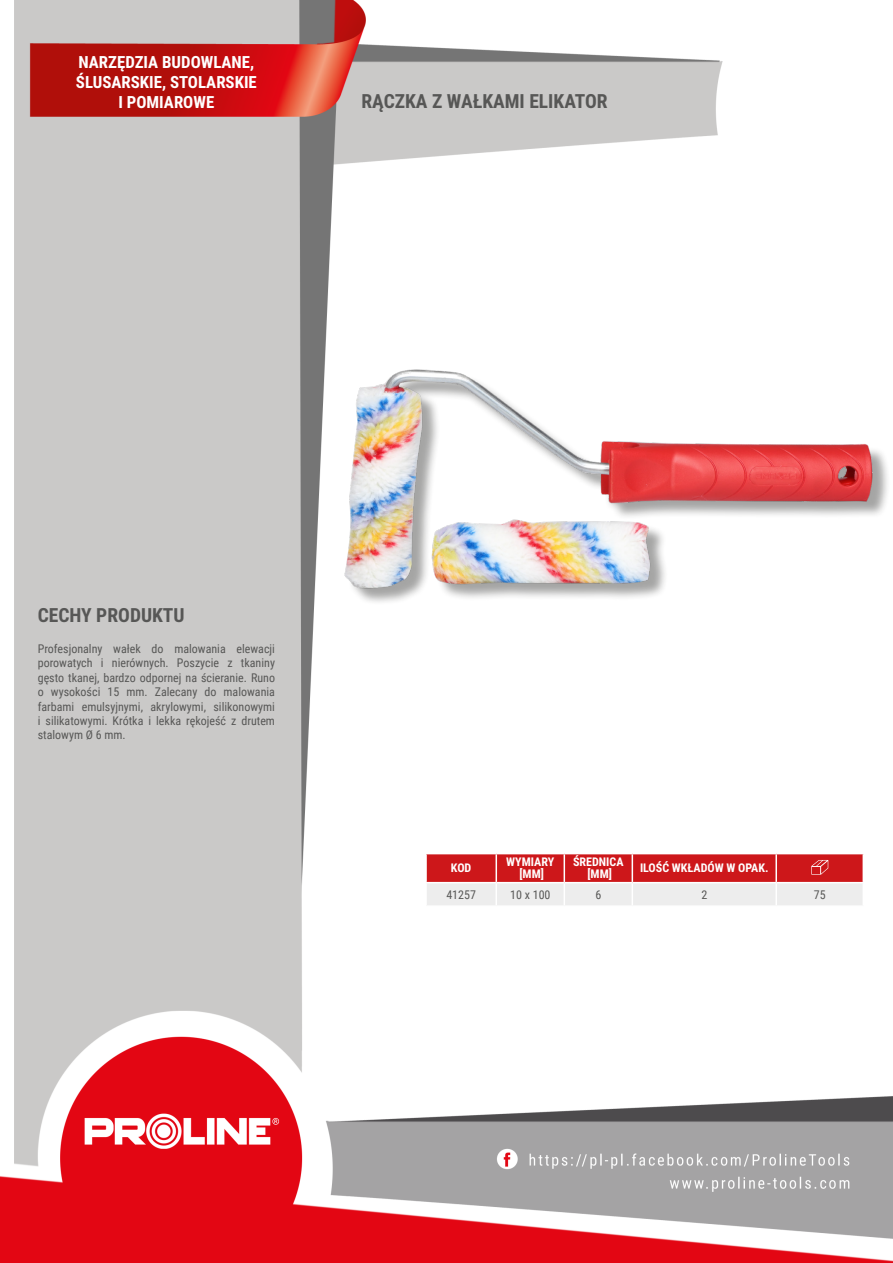
<style>
.page{position:relative;width:893px;height:1263px;background:#fff}
.page>*{position:absolute;margin:0;border:0;box-sizing:border-box;transform-origin:0 0}
.Lewo_bez_dzielenia{font:700 19.5px "Roboto Condensed";color:#575756}
.MateriaĹ__CECHY{font:700 19.5px "Roboto Condensed";color:#575756}
.NagĹ_Ăłwek{font:700 16.8px/20.1px "Roboto Condensed";color:#fff;text-align:center}
.Opisy{font:12px/14.4px "Roboto Condensed";color:#575756;text-align:justify}
.Ĺšrodek_bez_dzieleni{font:700 12px "Roboto Condensed";color:#fff}
.Center{font:12px "Roboto Condensed";color:#575756}
.Ĺšrodek__wymuszenie{font:700 12px "Roboto Condensed";color:#fff}
.Indeks{font:12px "Roboto Condensed";color:#575756}
.Tabelka_nagĹ_Ăłwek{font:700 12px "Roboto Condensed";color:#fff}
</style>
<div class="page">
<img style="left:0;top:0;width:893px;height:1263px">
<div style="left:348px;top:372px;width:542px;height:234px;background:#1d1d1b;opacity:.4"></div>
<img style="left:345px;top:369px;width:527px;height:219px">
<hr style="left:425px;top:854px;width:2px;height:28px;background:#fff">
<hr style="left:425px;top:883px;width:2px;height:22px;background:#fff">
<hr style="left:862px;top:854px;width:2px;height:28px;background:#fff">
<hr style="left:862px;top:883px;width:2px;height:22px;background:#fff">
<hr style="left:776px;top:853px;width:88px;height:1px;background:#fff">
<hr style="left:425px;top:853px;width:71px;height:1px;background:#fff">
<hr style="left:425px;top:882px;width:71px;height:1px;background:#fff">
<hr style="left:776px;top:882px;width:88px;height:1px;background:#fff">
<hr style="left:425px;top:905px;width:71px;height:2px;background:#fff">
<hr style="left:496px;top:905px;width:68px;height:2px;background:#fff">
<hr style="left:564px;top:905px;width:68px;height:2px;background:#fff">
<hr style="left:632px;top:905px;width:144px;height:2px;background:#fff">
<hr style="left:776px;top:905px;width:88px;height:2px;background:#fff">
<svg style="left:426px;top:853px;width:437px;height:52px;background:#dd7f80"></svg>
<p class="NagĹ_Ăłwek" style="left:76px;top:51px;width:182px">NARZĘDZIA BUDOWLANE,<br>ŚLUSARSKIE, STOLARSKIE<br>I POMIAROWE</p>
<p class="Lewo_bez_dzielenia" style="left:361px;top:88px;width:248px">RĄCZKA Z WAŁKAMI ELIKATOR</p>
<p class="MateriaĹ__CECHY" style="left:38px;top:601px;width:148px">CECHY PRODUKTU</p>
<p class="Opisy" style="left:38px;top:641px;width:239px">Profesjonalny wałek do malowania elewacji porowatych i nierównych. Poszycie z tkaniny gęsto tkanej, bardzo odpornej na ścieranie. Runo o wysokości 15 mm. Zalecany do malowania farbami emulsyjnymi, akrylowymi, silikonowymi i silikatowymi. Krótka i lekka rękojeść z drutem stalowym Ø 6 mm.</p>
<p class="Tabelka_nagĹ_Ăłwek" style="left:451px;top:860px;width:22px">KOD</p>
<p class="Ĺšrodek_bez_dzieleni" style="left:506px;top:854px;width:49px">WYMIARY</p>
<p class="Ĺšrodek__wymuszenie" style="left:519px;top:866px;width:26px">[MM]</p>
<p class="Ĺšrodek_bez_dzieleni" style="left:573px;top:854px;width:52px">ŚREDNICA</p>
<p class="Ĺšrodek__wymuszenie" style="left:587px;top:866px;width:26px">[MM]</p>
<p class="Ĺšrodek_bez_dzieleni" style="left:640px;top:860px;width:130px">ILOŚĆ WKŁADÓW W OPAK.</p>
<p class="Indeks" style="left:446px;top:886px;width:31px">41257</p>
<p class="Center" style="left:510px;top:886px;width:42px">10 x 100</p>
<p class="Center" style="left:595px;top:886px;width:7px">6</p>
<p class="Center" style="left:701px;top:886px;width:7px">2</p>
<p class="Center" style="left:814px;top:886px;width:13px">75</p>
</div>
